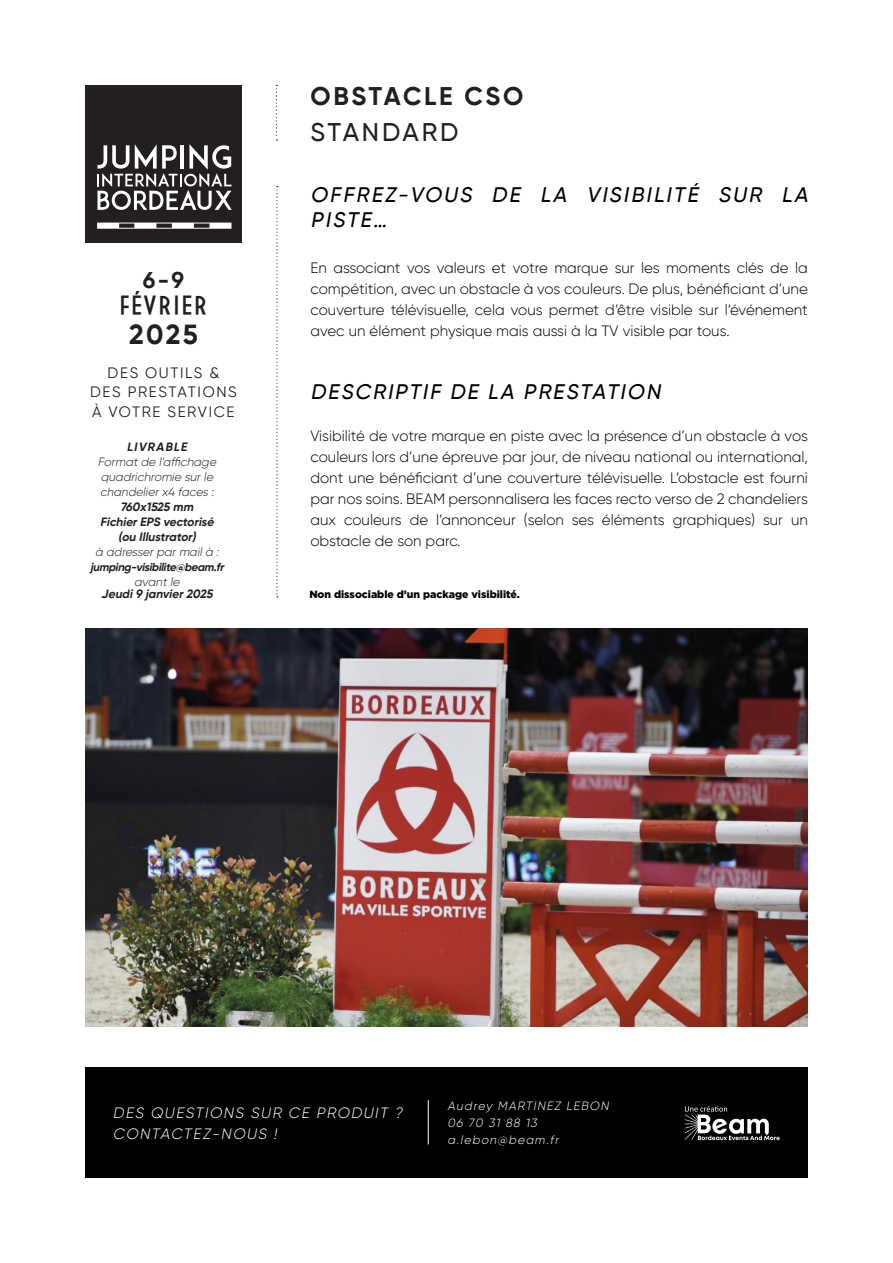
<style>
.page{position:relative;width:893px;height:1263px;background:#fff}
.page>*{position:absolute;margin:0;border:0;box-sizing:border-box;transform-origin:0 0}
.t1{font:700 27.6px "Gilroy";color:#231f20}
.t2{font:500 25.95px "Artographie";letter-spacing:.075em;color:#231f20}
.Intro{font:700 25.5px "Gilroy";letter-spacing:.1em;color:#231f20}
.Intro-2{font:500 25.5px "Gilroy";letter-spacing:.11em;color:#231f20}
.t3{font:700 22.8px "Gilroy";color:#231f20}
.inter{font:italic 500 21px/25.2px "Gilroy";color:#000001}
.t4{font:300 15px/21px "Gilroy";color:#000001;text-align:justify}
.inter-2{font:italic 300 15px/21px "Gilroy";color:#fff}
.TITRE{font:15px "Gilroy";letter-spacing:.11em;color:#231f20}
.t5{font:italic 300 12px/15px "Gilroy";color:#231f20}
.t6{font:italic 700 12px/15px "Gilroy";color:#231f20;text-align:center}
.inter-3{font:italic 300 12px "Gilroy";color:#fff}
.t7{font:italic 700 11.4px "Gilroy";color:#231f20}
.t8{font:900 10.5px "Gotham";color:#000001}
</style>
<div class="page">
<img style="left:85px;top:628px;width:723px;height:399px">
<svg style="left:276px;top:186px;width:2px;height:411px"></svg>
<svg style="left:276px;top:85px;width:1px;height:56px"></svg>
<div style="left:85px;top:85px;width:157px;height:157px;background:#231f20"></div>
<svg style="left:97px;top:223px;width:134px;height:6px"></svg>
<svg style="left:97px;top:144px;width:135px;height:66px"></svg>
<div style="left:85px;top:1067px;width:723px;height:111px;background:#000001"></div>
<hr style="left:428px;top:1100px;width:1px;height:44px;background:#fff">
<svg style="left:685px;top:1106px;width:95px;height:34px"></svg>
<p class="Intro" style="left:311px;top:80px;width:214px">OBSTACLE CSO</p>
<p class="Intro-2" style="left:311px;top:116px;width:149px">STANDARD</p>
<p class="t3" style="left:143px;top:265px;width:43px">6-9</p>
<p class="t2" style="left:119px;top:291px;width:89px">FÉVRIER</p>
<p class="t1" style="left:129px;top:317px;width:70px">2025</p>
<p class="TITRE" style="left:108px;top:363px;width:113px">DES OUTILS &amp;</p>
<p class="TITRE" style="left:90px;top:383px;width:148px">DES PRESTATIONS</p>
<p class="TITRE" style="left:92px;top:402px;width:144px">À VOTRE SERVICE</p>
<p class="inter" style="left:310px;top:182px;width:503px">OFFREZ-VOUS DE LA VISIBILITÉ SUR LA<br>PISTE…</p>
<p class="t4" style="left:310px;top:257px;width:499px">En associant vos valeurs et votre marque sur les moments clés de la compétition, avec un obstacle à vos couleurs. De plus, bénéficiant d’une couverture télévisuelle, cela vous permet d’être visible sur l’événement avec un élément physique mais aussi à la TV visible par tous.</p>
<p class="inter" style="left:310px;top:379px;width:356px">DESCRIPTIF DE LA PRESTATION</p>
<p class="t4" style="left:310px;top:425px;width:499px">Visibilité de votre marque en piste avec la présence d’un obstacle à vos couleurs lors d’une épreuve par jour, de niveau national ou international, dont une bénéficiant d’une couverture télévisuelle. L’obstacle est fourni par nos soins. BEAM personnalisera les faces recto verso de 2 chandeliers aux couleurs de l’annonceur (selon ses éléments graphiques) sur un obstacle de son parc.</p>
<p class="t6" style="left:127px;top:439px;width:64px">LIVRABLE</p>
<p class="t5" style="left:98px;top:454px;width:123px">Formatde l’affichage quadrichromie surle chandelierx4 faces :</p>
<p class="t6" style="left:100px;top:499px;width:118px">760x1525 mm<br>FichierEPS vectorisé</p>
<p class="t6" style="left:118px;top:529px;width:82px">(ou Illustrator)</p>
<p class="t5" style="left:95px;top:544px;width:127px">à adresserparmailà :</p>
<p class="t7" style="left:90px;top:560px;width:138px">jumping-visibilite@beam.fr</p>
<p class="t5" style="left:134px;top:574px;width:49px">avantle</p>
<p class="t6" style="left:101px;top:586px;width:115px">Jeudi9 janvier2025</p>
<p class="t8" style="left:309px;top:587px;width:212px">Non dissociable d’un package visibilité.</p>
<p class="inter-2" style="left:113px;top:1102px;width:294px">DES QUESTIONS SUR CE PRODUIT ?<br>CONTACTEZ-NOUS !</p>
<p class="inter-3" style="left:447px;top:1098px;width:165px">Audrey MARTINEZ LEBON</p>
<p class="inter-3" style="left:447px;top:1115px;width:94px">06 70 31 88 13</p>
<p class="inter-3" style="left:447px;top:1132px;width:115px">a.lebon@beam.fr</p>
</div>
